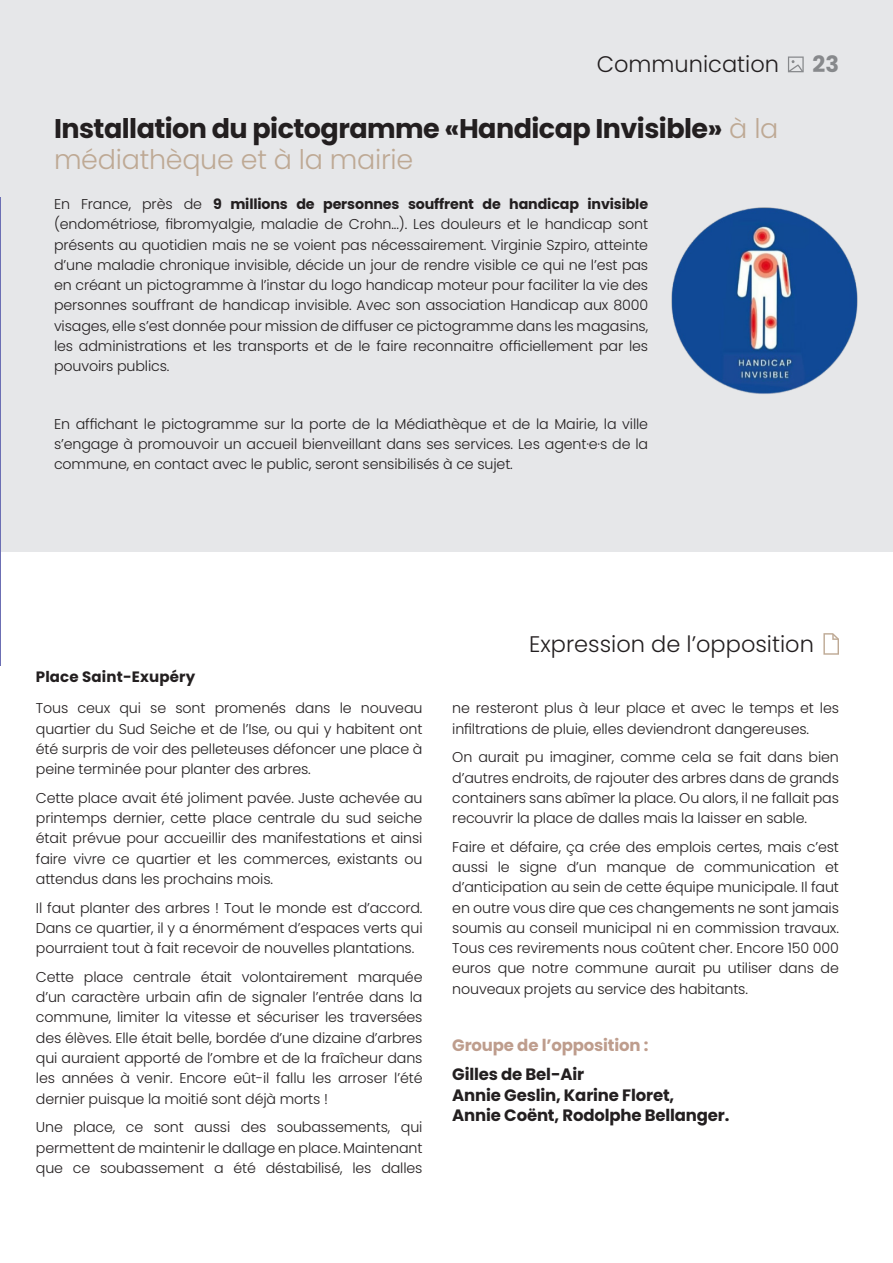
<style>
.page{position:relative;width:893px;height:1263px;background:#fff}
.page>*{position:absolute;margin:0;border:0;box-sizing:border-box;transform-origin:0 0}
.t1{font:700 27px/31.5px "Poppins";letter-spacing:-.02em;color:#231f20}
.t2{font:300 22.5px "Poppins";color:#231f20}
.t3{font:700 22.5px "Poppins";color:#87898c}
.t4{font:700 16.5px/20.5px "Poppins";letter-spacing:-.01em;color:#231f20}
.t5{font:700 16.5px "Poppins";letter-spacing:-.01em;color:#be9d8d}
.t6{font:700 15px "Poppins";letter-spacing:.01em;color:#231f20}
.t7{font:300 14.25px/20.2px "Poppins";letter-spacing:-.01em;color:#231f20;text-align:justify}
.s1{font-weight:300;color:#bea994}
.s2{font-weight:700}
</style>
<div class="page">
<div style="left:0;top:0;width:893px;height:551px;background:#e6e7e9"></div>
<img style="left:671px;top:207px;width:187px;height:187px">
<svg style="left:823px;top:633px;width:16px;height:22px"></svg>
<svg style="left:788px;top:57px;width:16px;height:15px"></svg>
<hr style="left:0;top:197px;width:1px;height:469px;background:#6c6fb4">
<h2 class="t2" style="left:597px;top:51px;width:184px">Communication</h2>
<h2 class="t3" style="left:812px;top:51px;width:28px">23</h2>
<h1 class="t1" style="left:54px;top:113px;width:726px">Installation du pictogramme «Handicap Invisible» <span class="s1">à la médiathèque et à la mairie</span></h1>
<p class="t7" style="left:54px;top:194px;width:596px">En France, près de <span class="s2">9 millions de personnes souffrent de handicap invisible </span>(endométriose, fibromyalgie, maladie de Crohn...). Les douleurs et le handicap sont présents au quotidien mais ne se voient pas nécessairement. Virginie Szpiro, atteinte d’une maladie chronique invisible, décide un jour de rendre visible ce qui ne l’est pas en créant un pictogramme à l’instar du logo handicap moteur pour faciliter la vie des personnes souffrant de handicap invisible. Avec son association Handicap aux 8000 visages, elle s’est donnée pour mission de diffuser ce pictogramme dans les magasins, les administrations et les transports et de le faire reconnaitre officiellement par les pouvoirs publics.</p>
<p class="t7" style="left:54px;top:414px;width:596px">En affichant le pictogramme sur la porte de la Médiathèque et de la Mairie, la ville s’engage à promouvoir un accueil bienveillant dans ses services. Les agent·e·s de la commune, en contact avec le public, seront sensibilisés à ce sujet.</p>
<p class="t6" style="left:36px;top:668px;width:161px">Place Saint-Exupéry</p>
<p class="t7" style="left:36px;top:698px;width:388px">Tous ceux qui se sont promenés dans le nouveau quartier du Sud Seiche et de l’Ise, ou qui y habitent ont été surpris de voir des pelleteuses défoncer une place à peine terminée pour planter des arbres.</p>
<p class="t7" style="left:36px;top:788px;width:388px">Cette place avait été joliment pavée. Juste achevée au printemps dernier, cette place centrale du sud seiche était prévue pour accueillir des manifestations et ainsi faire vivre ce quartier et les commerces, existants ou attendus dans les prochains mois.</p>
<p class="t7" style="left:36px;top:898px;width:388px">Il faut planter des arbres ! Tout le monde est d’accord.<br>Dans ce quartier, il y a énormément d’espaces verts qui pourraient tout à fait recevoir de nouvelles plantations.</p>
<p class="t7" style="left:36px;top:967px;width:388px">Cette place centrale était volontairement marquée d’un caractère urbain afin de signaler l’entrée dans la commune, limiter la vitesse et sécuriser les traversées des élèves. Elle était belle, bordée d’une dizaine d’arbres qui auraient apporté de l’ombre et de la fraîcheur dans les années à venir. Encore eût-il fallu les arroser l’été dernier puisque la moitié sont déjà morts !</p>
<p class="t7" style="left:36px;top:1117px;width:388px">Une place, ce sont aussi des soubassements, qui permettent de maintenir le dallage en place. Maintenant que ce soubassement a été déstabilisé, les dalles</p>
<h2 class="t2" style="left:529px;top:631px;width:286px">Expression de l’opposition</h2>
<p class="t7" style="left:452px;top:698px;width:388px">ne resteront plus à leur place et avec le temps et les infiltrations de pluie, elles deviendront dangereuses.</p>
<p class="t7" style="left:452px;top:747px;width:388px">On aurait pu imaginer, comme cela se fait dans bien d’autres endroits, de rajouter des arbres dans de grands containers sans abîmer la place. Ou alors, il ne fallait pas recouvrir la place de dalles mais la laisser en sable.</p>
<p class="t7" style="left:452px;top:837px;width:388px">Faire et défaire, ça crée des emplois certes, mais c’est aussi le signe d’un manque de communication et d’anticipation au sein de cette équipe municipale. Il faut en outre vous dire que ces changements ne sont jamais soumis au conseil municipal ni en commission travaux.<br>Tous ces revirements nous coûtent cher. Encore 150 000 euros que notre commune aurait pu utiliser dans de nouveaux projets au service des habitants.</p>
<p class="t5" style="left:452px;top:1036px;width:198px">Groupe de l’opposition :</p>
<p class="t4" style="left:452px;top:1064px;width:279px">Gilles de Bel-Air<br>Annie Geslin, Karine Floret,<br>Annie Coënt, Rodolphe Bellanger.</p>
</div>
